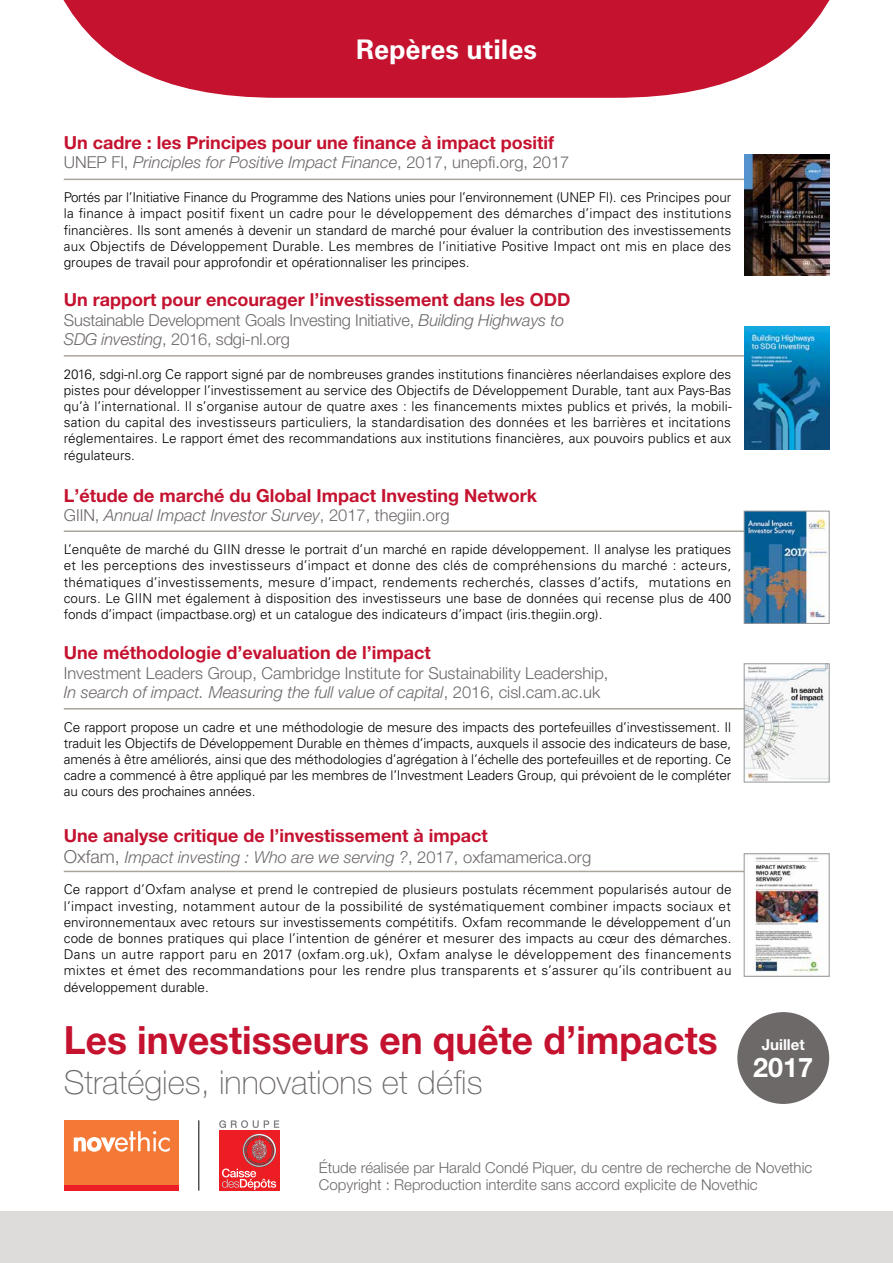
<style>
.page{position:relative;width:893px;height:1263px;background:#fff}
.page>*{position:absolute;margin:0;border:0;box-sizing:border-box;transform-origin:0 0}
.t1{font:700 39px "Helvetica Neue LT Pro";color:#c4122f;scale:.95 1}
.t2{font:100 33px "Helvetica Neue LT Pro";color:#6d6968}
.t3{font:700 27px "Univers LT Std";color:#fff}
.t4{font:700 27px "Helvetica Neue LT Pro";color:#fff}
.t5{font:700 18px "Helvetica Neue LT Pro";color:#c4122f}
.t6{font:300 16.5px/19.5px "Helvetica Neue LT Pro";color:#6d6968}
.t7{font:italic 300 16.5px "Helvetica Neue LT Pro";color:#6d6968}
.t8{font:700 15.15px "Helvetica Neue LT Pro";color:#fff}
.t9{font:300 15px/17.2px "Helvetica Neue LT Pro";color:#6d6968}
.t10{font:300 13.5px/16.2px "Univers LT Std";color:#000;text-align:justify}
.s1{font-style:normal}
.s2{font-style:italic}
.s3{font-style:normal;font-size:18px}
</style>
<div class="page">
<svg style="left:63px;top:0;width:767px;height:98px;background:#cc334c"></svg>
<div style="left:0;top:1212px;width:893px;height:51px;background:#dedcdb"></div>
<div style="left:64px;top:1120px;width:115px;height:70px;background:#f47836"></div>
<svg style="left:74px;top:1131px;width:96px;height:21px"></svg>
<div style="left:64px;top:1185px;width:115px;height:5px;background:#ed1d24"></div>
<div style="left:219px;top:1131px;width:60px;height:60px;background:#ed1d24"></div>
<svg style="left:222px;top:1134px;width:54px;height:56px"></svg>
<svg style="left:219px;top:1120px;width:60px;height:8px"></svg>
<hr style="left:198px;top:1120px;width:1px;height:70px;background:#000">
<div style="left:737px;top:1012px;width:92px;height:92px;background:#6d6968;border-radius:50%"></div>
<hr style="left:64px;top:179px;width:765px;height:1px;background:#aaa599">
<hr style="left:64px;top:355px;width:765px;height:2px;background:#aaa599">
<hr style="left:64px;top:530px;width:765px;height:2px;background:#aaa599">
<hr style="left:64px;top:871px;width:765px;height:1px;background:#aaa599">
<hr style="left:64px;top:708px;width:765px;height:1px;background:#aaa599">
<img style="left:744px;top:154px;width:85px;height:122px">
<img style="left:744px;top:326px;width:85px;height:123px">
<img style="left:746px;top:513px;width:82px;height:109px">
<div style="left:744px;top:511px;width:86px;height:113px;border:1px solid #939598"></div>
<img style="left:746px;top:665px;width:82px;height:115px">
<div style="left:744px;top:663px;width:86px;height:119px;border:1px solid #939598"></div>
<img style="left:746px;top:857px;width:82px;height:117px">
<div style="left:744px;top:853px;width:86px;height:124px;border:1px solid #939598"></div>
<h3 class="t3" style="left:356px;top:33px;width:182px">Repères utiles</h3>
<h3 class="t5" style="left:64px;top:131px;width:492px">Un cadre : les Principes pour une finance à impact positif</h3>
<p class="t7" style="left:64px;top:153px;width:507px"><span class="s1">UNEP FI,</span> Principles for Positive Impact Finance<span class="s1">, 2017, unepfi.org, 2017</span></p>
<p class="t10" style="left:64px;top:189px;width:669px">Portés par l’Initiative Finance du Programme des Nations unies pour l’environnement (UNEP FI). ces Principes pour la finance à impact positif fixent un cadre pour le développement des démarches d’impact des institutions financières. Ils sont amenés à devenir un standard de marché pour évaluer la contribution des investissements aux Objectifs de Développement Durable. Les membres de l’initiative Positive Impact ont mis en place des groupes de travail pour approfondir et opérationnaliser les principes.</p>
<h3 class="t5" style="left:64px;top:289px;width:508px">Un rapport pour encourager l’investissement dans les ODD</h3>
<p class="t6" style="left:64px;top:310px;width:502px">Sustainable Development Goals Investing Initiative, <span class="s2">Building Highways to<br>SDG investing</span>, 2016, sdgi-nl.org</p>
<p class="t10" style="left:64px;top:366px;width:669px">2016, sdgi-nl.org Ce rapport signé par de nombreuses grandes institutions financières néerlandaises explore des pistes pour développer l’investissement au service des Objectifs de Développement Durable, tant aux Pays-Bas qu’à l’international. Il s’organise autour de quatre axes : les financements mixtes publics et privés, la mobili&shy;sation du capital des investisseurs particuliers, la standardisation des données et les barrières et incitations réglementaires. Le rapport émet des recommandations aux institutions financières, aux pouvoirs publics et aux régulateurs.</p>
<h3 class="t5" style="left:64px;top:484px;width:475px">L’étude de marché du Global Impact Investing Network</h3>
<p class="t7" style="left:64px;top:506px;width:387px"><span class="s1">GIIN,</span> Annual Impact Investor Survey<span class="s1">, 2017, thegiin.org</span></p>
<p class="t10" style="left:64px;top:541px;width:669px">L’enquête de marché du GIIN dresse le portrait d’un marché en rapide développement. Il analyse les pratiques et les perceptions des investisseurs d’impact et donne des clés de compréhensions du marché : acteurs, thématiques d’investissements, mesure d’impact, rendements recherchés, classes d’actifs, mutations en cours. Le GIIN met également à disposition des investisseurs une base de données qui recense plus de 400 fonds d’impact (impactbase.org) et un catalogue des indicateurs d’impact (iris.thegiin.org).</p>
<h3 class="t5" style="left:64px;top:642px;width:368px">Une méthodologie d’evaluation de l’impact</h3>
<p class="t6" style="left:64px;top:663px;width:546px">Investment Leaders Group, Cambridge Institute for Sustainability Leadership,<br><span class="s2">In search of impact. Measuring the full value of capital</span>, 2016, cisl.cam.ac.uk</p>
<p class="t10" style="left:64px;top:719px;width:669px">Ce rapport propose un cadre et une méthodologie de mesure des impacts des portefeuilles d’investissement. Il traduit les Objectifs de Développement Durable en thèmes d’impacts, auxquels il associe des indicateurs de base, amenés à être améliorés, ainsi que des méthodologies d’agrégation à l’échelle des portefeuilles et de reporting. Ce cadre a commencé à être appliqué par les membres de l’Investment Leaders Group, qui prévoient de le compléter au cours des prochaines années.</p>
<h3 class="t5" style="left:64px;top:824px;width:425px">Une analyse critique de l’investissement à impact</h3>
<p class="t7" style="left:64px;top:847px;width:529px"><span class="s3">Oxfam,</span> Impact investing : Who are we serving ?<span class="s1">, 2017, oxfamamerica.org</span></p>
<p class="t10" style="left:64px;top:881px;width:669px">Ce rapport d’Oxfam analyse et prend le contrepied de plusieurs postulats récemment popularisés autour de l’impact investing, notamment autour de la possibilité de systématiquement combiner impacts sociaux et environnementaux avec retours sur investissements compétitifs. Oxfam recommande le développement d’un code de bonnes pratiques qui place l’intention de générer et mesurer des impacts au cœur des démarches.<br>Dans un autre rapport paru en 2017 (oxfam.org.uk), Oxfam analyse le développement des financements mixtes et émet des recommandations pour les rendre plus transparents et s’assurer qu’ils contribuent au développement durable.</p>
<h1 class="t1" style="left:64px;top:1016px;width:690px">Les investisseurs en quête d’impacts</h1>
<h2 class="t2" style="left:64px;top:1063px;width:420px">Stratégies, innovations et défis</h2>
<p class="t8" style="left:762px;top:1035px;width:45px">Juillet</p>
<h3 class="t4" style="left:753px;top:1050px;width:62px">2017</h3>
<p class="t9" style="left:319px;top:1159px;width:495px">Étude réalisée par Harald Condé Piquer, du centre de recherche de Novethic<br>Copyright : Reproduction interdite sans accord explicite de Novethic</p>
</div>
